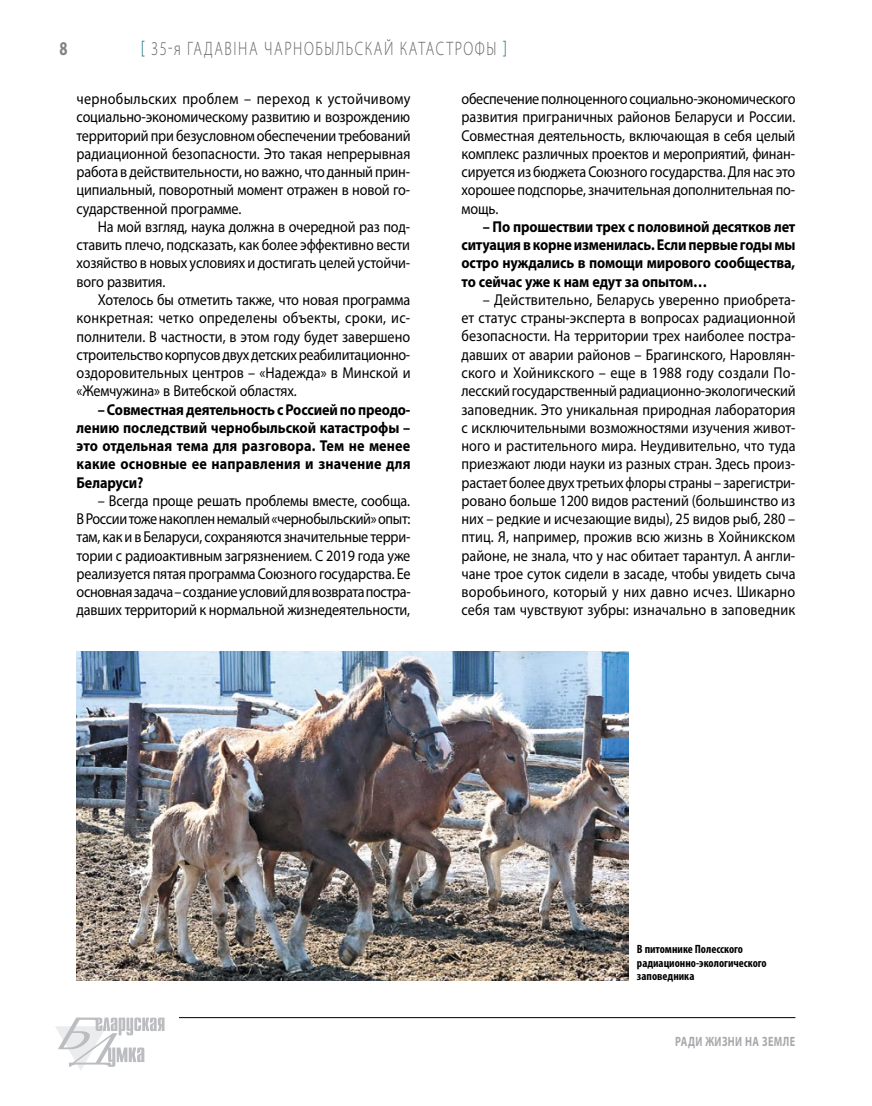
<style>
.page{position:relative;width:872px;height:1106px;background:#fff}
.page>*{position:absolute;margin:0;border:0;box-sizing:border-box;transform-origin:0 0}
.t1{font:300 19.5px "Myriad Pro";letter-spacing:.11em;color:#636467;scale:.75 1}
.t2{font:700 19.5px "Myriad Pro";color:#808285;scale:.75 1}
.t3{font:15.75px/18.3px "Myriad Pro";letter-spacing:-.01em;color:#000;text-align:justify;scale:.9 1}
.t4{font:700 15.75px/18.3px "Myriad Pro";letter-spacing:-.01em;color:#000;text-align:justify;scale:.9 1}
.t5{font:700 13.5px "Myriad Pro";letter-spacing:.14em;color:#a7a9ac;scale:.75 1}
.t6{font:700 condensed 12px/13.5px "Myriad Pro";color:#000}
.s1{color:#00636d}
</style>
<div class="page">
<hr style="left:179px;top:1017px;width:616px;height:1px;background:#000">
<svg style="left:55px;top:1017px;width:109px;height:53px"></svg>
<img style="left:77px;top:652px;width:551px;height:328px">
<p class="t2" style="left:60px;top:36px;width:12px">8</p>
<p class="t1" style="left:141px;top:38px;width:489px"><span class="s1">[</span> 35-я гадавіна чарнобыльскай катастрофы <span class="s1">]</span></p>
<p class="t3" style="left:77px;top:89px;width:373px">чернобыльских проблем – переход к устойчивому социально-экономическому развитию и возрождению территорий при безусловном обеспечении требований радиационной безопасности. Это такая непрерывная работа в действительности, но важно, что данный прин&shy;ципиальный, поворотный момент отражен в новой го&shy;сударственной программе.</p>
<p class="t3" style="left:77px;top:217px;width:372px;text-indent:21px">На мой взгляд, наука должна в очередной раз под&shy;ставить плечо, подсказать, как более эффективно вести хозяйство в новых условиях и достигать целей устойчи&shy;вого развития.</p>
<p class="t3" style="left:77px;top:290px;width:372px;text-indent:21px">Хотелось бы отметить также, что новая программа конкретная: четко определены объекты, сроки, ис&shy;полнители. В частности, в этом году будет завершено строительство корпусов двух детских реабилитационно&shy;оздоровительных центров – «Надежда» в Минской и «Жемчужина» в Витебской областях.</p>
<p class="t4" style="left:77px;top:399px;width:372px;text-indent:21px">– Совместная деятельность с Россией по преодо&shy;лению последствий чернобыльской катастрофы – это отдельная тема для разговора. Тем не менее какие основные ее направления и значение для Беларуси?</p>
<p class="t3" style="left:77px;top:491px;width:373px;text-indent:21px">– Всегда проще решать проблемы вместе, сообща.<br>В России тоже накоплен немалый «чернобыльский» опыт: там, как и в Беларуси, сохраняются значительные терри&shy;тории с радиоактивным загрязнением. С 2019 года уже реализуется пятая программа Союзного государства. Ее основная задача – создание условий для возврата постра&shy;давших территорий к нормальной жизнедеятельности,</p>
<p class="t3" style="left:461px;top:89px;width:373px">обеспечение полноценного социально-экономического развития приграничных районов Беларуси и России.<br>Совместная деятельность, включающая в себя целый комплекс различных проектов и мероприятий, финан&shy;сируется из бюджета Союзного государства. Для нас это хорошее подспорье, значительная дополнительная по&shy;мощь.</p>
<p class="t4" style="left:461px;top:217px;width:372px;text-indent:21px">– По прошествии трех с половиной десятков лет ситуация в корне изменилась. Если первые годы мы остро нуждались в помощи мирового сообщества, то сейчас уже к нам едут за опытом…</p>
<p class="t3" style="left:461px;top:290px;width:373px;text-indent:21px">– Действительно, Беларусь уверенно приобрета&shy;ет статус страны-эксперта в вопросах радиационной безопасности. На территории трех наиболее постра&shy;давших от аварии районов – Брагинского, Наровлян&shy;ского и Хойникского – еще в 1988 году создали По&shy;лесский государственный радиационно-экологический заповедник. Это уникальная природная лаборатория с исключительными возможностями изучения живот&shy;ного и растительного мира. Неудивительно, что туда приезжают люди науки из разных стран. Здесь произ&shy;растает более двух третьих флоры страны – зарегистри&shy;ровано больше 1200 видов растений (большинство из них – редкие и исчезающие виды), 25 видов рыб, 280 – птиц. Я, например, прожив всю жизнь в Хойникском районе, не знала, что у нас обитает тарантул. А англи&shy;чане трое суток сидели в засаде, чтобы увидеть сыча воробьиного, который у них давно исчез. Шикарно себя там чувствуют зубры: изначально в заповедник</p>
<p class="t6" style="left:637px;top:942px;width:131px">В питомнике Полесского радиационно-экологического заповедника</p>
<p class="t5" style="left:675px;top:1032px;width:162px">Ради жизни на земле</p>
</div>
